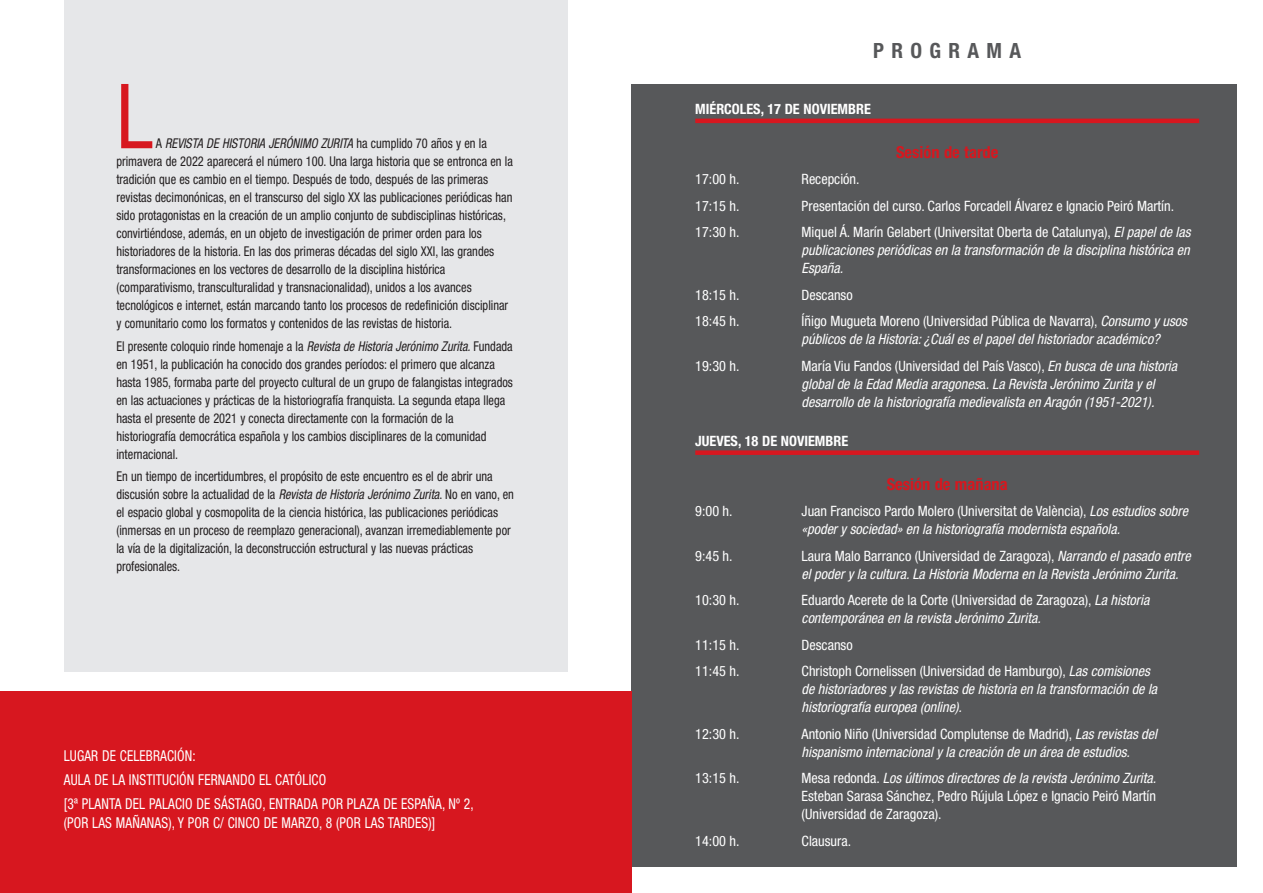
<style>
.page{position:relative;width:1263px;height:893px;background:#fff}
.page>*{position:absolute;margin:0;border:0;box-sizing:border-box;transform-origin:0 0}
.t1{font:condensed 90px "Helvetica Neue LT Std";color:#d7171f;scale:.92 1}
.t2{font:700 condensed 21px "Helvetica Neue LT Std";letter-spacing:.35em;color:#57585a}
.centrado_subtitulo{font:700 condensed 16.5px "Helvetica Neue LT Std";color:#d7171f}
.t3{font:condensed 15px/19.5px "Helvetica Neue LT Std";letter-spacing:.01em;color:#fff;scale:.9 1}
.t4{font:italic condensed 14.25px/18px "Helvetica Neue LT Std";color:#fff}
.t5{font:condensed 14.25px/18px "Helvetica Neue LT Std";color:#fff;text-align:justify}
.Dia_mes{font:700 condensed 14.25px "Helvetica Neue LT Std";color:#fff}
.t6{font:condensed 13.5px/18px "Helvetica Neue LT Std";color:#231f20;scale:.91 1}
.s1{font-style:italic}
.s2{font-style:normal}
</style>
<div class="page">
<div style="left:64px;top:0;width:504px;height:672px;background:#e6e7e9"></div>
<div style="left:631px;top:84px;width:606px;height:782px;background:#57585a"></div>
<hr style="left:695px;top:119px;width:504px;height:4px;background:#d7171f">
<div style="left:695px;top:450px;width:504px;height:5px;background:#d7171f"></div>
<div style="left:0;top:691px;width:631px;height:202px;background:#d7171f"></div>
<p class="t1" style="left:116px;top:64px;width:41px">L</p>
<p class="t6" style="left:116px;top:134px;width:437px;text-indent:39px">A <span class="s1">REVISTA DE HISTORIA JERÓNIMO ZURITA</span> ha cumplido 70 años y en la primavera de 2022 aparecerá el número 100. Una larga historia que se entronca en la tradición que es cambio en el tiempo. Después de todo, después de las primeras revistas decimonónicas, en el transcurso del siglo XX las publicaciones periódicas han sido protagonistas en la creación de un amplio conjunto de subdisciplinas históricas, convirtiéndose, además, en un objeto de investigación de primer orden para los historiadores de la historia. En las dos primeras décadas del siglo XXI, las grandes transformaciones en los vectores de desarrollo de la disciplina histórica (comparativismo, transculturalidad y transnacionalidad), unidos a los avances tecnológicos e internet, están marcando tanto los procesos de redefinición disciplinar y comunitario como los formatos y contenidos de las revistas de historia.</p>
<p class="t6" style="left:116px;top:337px;width:437px">El presente coloquio rinde homenaje a la <span class="s1">Revista de Historia Jerónimo Zurita.</span> Fundada en 1951, la publicación ha conocido dos grandes períodos: el primero que alcanza hasta 1985, formaba parte del proyecto cultural de un grupo de falangistas integrados en las actuaciones y prácticas de la historiografía franquista. La segunda etapa llega hasta el presente de 2021 y conecta directamente con la formación de la historiografía democrática española y los cambios disciplinares de la comunidad internacional.</p>
<p class="t6" style="left:116px;top:467px;width:438px">En un tiempo de incertidumbres, el propósito de este encuentro es el de abrir una discusión sobre la actualidad de la <span class="s1">Revista de Historia Jerónimo Zurita</span>. No en vano, en el espacio global y cosmopolita de la ciencia histórica, las publicaciones periódicas (inmersas en un proceso de reemplazo generacional), avanzan irremediablemente por la vía de la digitalización, la deconstrucción estructural y las nuevas prácticas profesionales.</p>
<p class="t3" style="left:64px;top:746px;width:148px">LUGAR DE CELEBRACIÓN:</p>
<p class="t3" style="left:64px;top:770px;width:293px">AULA DE LA INSTITUCIÓN FERNANDO EL CATÓLICO</p>
<p class="t3" style="left:64px;top:793px;width:457px">[3ª PLANTA DEL PALACIO DE SÁSTAGO, ENTRADA POR PLAZA DE ESPAÑA, Nº 2, (POR LAS MAÑANAS), Y POR C/ CINCO DE MARZO, 8 (POR LAS TARDES)]</p>
<p class="t2" style="left:873px;top:37px;width:149px">PROGRAMA</p>
<p class="Dia_mes" style="left:695px;top:101px;width:177px">MIÉRCOLES, 17 DE NOVIEMBRE</p>
<p class="centrado_subtitulo" style="left:896px;top:142px;width:104px">Sesión de tarde</p>
<p class="t5" style="left:695px;top:170px;width:46px">17:00 h.</p>
<p class="t5" style="left:802px;top:170px;width:60px">Recepción.</p>
<p class="t5" style="left:695px;top:197px;width:46px">17:15 h.</p>
<p class="t5" style="left:802px;top:197px;width:374px">Presentación del curso. Carlos Forcadell Álvarez e Ignacio Peiró Martín.</p>
<p class="t5" style="left:695px;top:223px;width:46px">17:30 h.</p>
<p class="t4" style="left:801px;top:224px;width:390px;text-align:justify"><span class="s2">Miquel Á. Marín Gelabert (Universitat Oberta de Catalunya),</span> El papel de las publicaciones periódicas en la transformación de la disciplina histórica en España.</p>
<p class="t5" style="left:695px;top:286px;width:46px">18:15 h.</p>
<p class="t5" style="left:802px;top:286px;width:53px">Descanso</p>
<p class="t5" style="left:695px;top:312px;width:46px">18:45 h.</p>
<p class="t4" style="left:801px;top:313px;width:387px"><span class="s2">Íñigo Mugueta Moreno (Universidad Pública de Navarra),</span> Consumo y usos públicos de la Historia: ¿Cuál es el papel del historiador académico?</p>
<p class="t5" style="left:695px;top:357px;width:46px">19:30 h.</p>
<p class="t4" style="left:801px;top:357px;width:377px"><span class="s2">María Viu Fandos (Universidad del País Vasco),</span> En busca de una historia global de la Edad Media aragones<span class="s2">a</span>. La Revista Jerónimo Zurita y el desarrollo de la historiografía medievalista en Aragón (1951-2021).</p>
<p class="Dia_mes" style="left:695px;top:432px;width:154px">JUEVES, 18 DE NOVIEMBRE</p>
<p class="centrado_subtitulo" style="left:887px;top:474px;width:123px">Sesión de mañana</p>
<p class="t5" style="left:695px;top:502px;width:39px">9:00 h.</p>
<p class="t4" style="left:801px;top:502px;width:388px"><span class="s2">Juan Francisco Pardo Molero (Universitat de València),</span> Los estudios sobre «poder y sociedad» en la historiografía modernista española.</p>
<p class="t5" style="left:695px;top:547px;width:39px">9:45 h.</p>
<p class="t4" style="left:801px;top:547px;width:391px"><span class="s2">Laura Malo Barranco (Universidad de Zaragoza),</span> Narrando el pasado entre el poder y la cultura. La Historia Moderna en la Revista Jerónimo Zurita.</p>
<p class="t5" style="left:695px;top:591px;width:46px">10:30 h.</p>
<p class="t4" style="left:801px;top:591px;width:349px"><span class="s2">Eduardo Acerete de la Corte (Universidad de Zaragoza),</span> La historia contemporánea en la revista Jerónimo Zurita.</p>
<p class="t5" style="left:695px;top:636px;width:46px">11:15 h.</p>
<p class="t5" style="left:802px;top:636px;width:53px">Descanso</p>
<p class="t5" style="left:695px;top:662px;width:46px">11:45 h.</p>
<p class="t4" style="left:801px;top:662px;width:357px"><span class="s2">Christoph Cornelissen (Universidad de Hamburgo),</span> Las comisiones de historiadores y las revistas de historia en la transformación de la historiografía europea (online).</p>
<p class="t5" style="left:695px;top:725px;width:46px">12:30 h.</p>
<p class="t4" style="left:801px;top:725px;width:357px"><span class="s2">Antonio Niño (Universidad Complutense de Madrid),</span> Las revistas del hispanismo internacional y la creación de un área de estudios.</p>
<p class="t5" style="left:695px;top:769px;width:46px">13:15 h.</p>
<p class="t5" style="left:801px;top:769px;width:356px">Mesa redonda. <span class="s1">Los últimos directores de la revista Jerónimo Zurita.<br></span>Esteban Sarasa Sánchez, Pedro Rújula López e Ignacio Peiró Martín (Universidad de Zaragoza).</p>
<p class="t5" style="left:695px;top:832px;width:46px">14:00 h.</p>
<p class="t5" style="left:802px;top:832px;width:51px">Clausura.</p>
</div>
